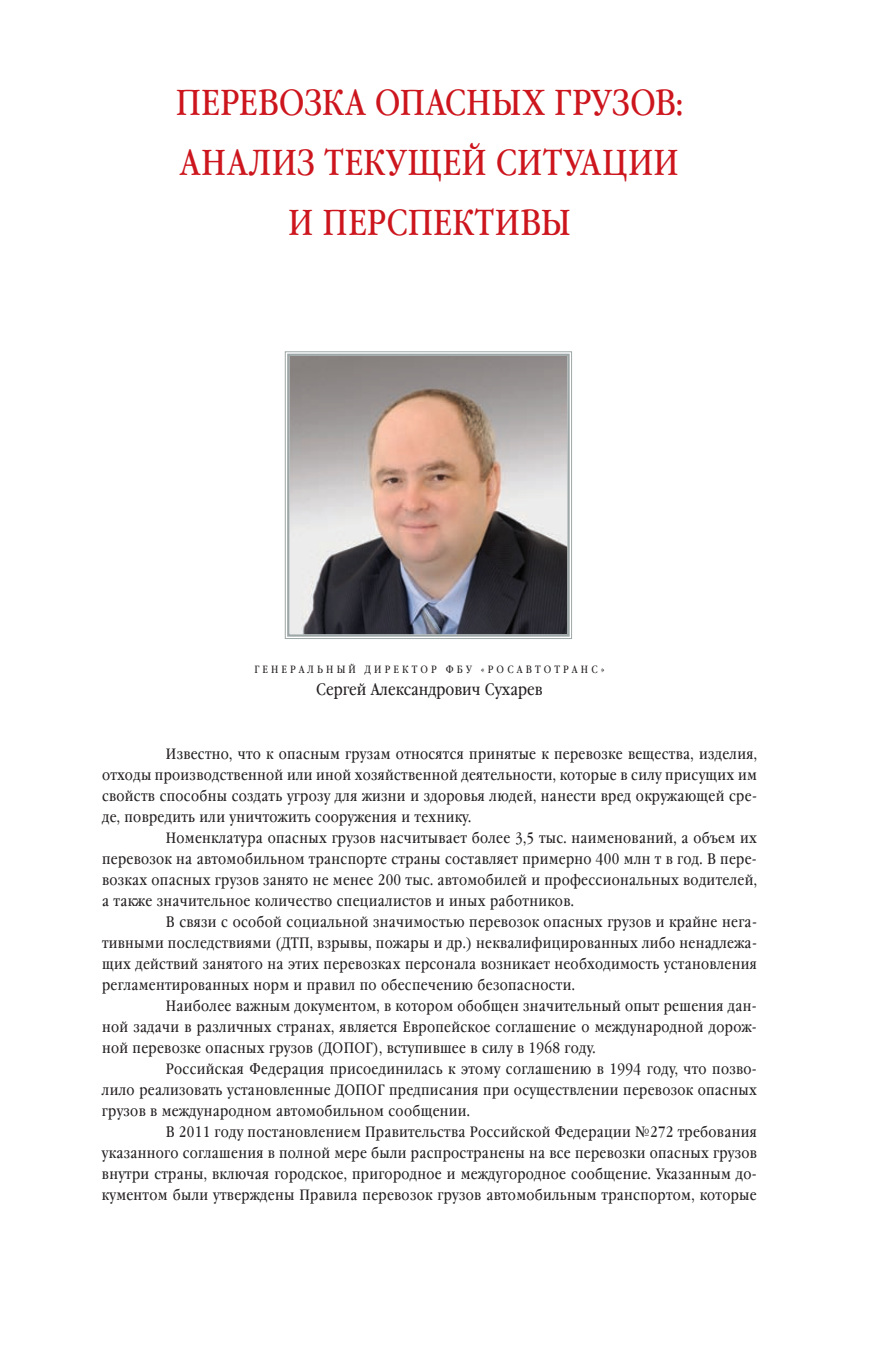
<style>
.page{position:relative;width:893px;height:1361px;background:#fff}
.page>*{position:absolute;margin:0;border:0;box-sizing:border-box;transform-origin:0 0}
.t1{font:36px "Garamond Book Narrow C";color:#cd151d}
.t2{font:16.5px "Garamond Book Narrow C";color:#231f20}
.t3{font:15px "Garamond Book Narrow C";letter-spacing:.02em;color:#231f20}
.t4{font:10.5px "Garamond Book Narrow C";color:#231f20}
</style>
<div class="page">
<svg style="left:285px;top:351px;width:287px;height:288px;background:#9d8f8b"></svg>
<div style="left:287px;top:354px;width:283px;height:282px;border:2px solid #9ea7a7"></div>
<h1 class="t1" style="left:176px;top:83px;width:47px">Перевозка</h1>
<h1 class="t1" style="left:375px;top:83px;width:25px">опасны</h1>
<h1 class="t1" style="left:522px;top:83px;width:53px">х грузов</h1>
<h1 class="t1" style="left:676px;top:83px;width:9px">:</h1>
<h1 class="t1" style="left:180px;top:143px;width:24px">анализ</h1>
<h1 class="t1" style="left:325px;top:143px;width:22px">теку</h1>
<h1 class="t1" style="left:407px;top:143px;width:112px">щей ситуации</h1>
<h1 class="t1" style="left:288px;top:203px;width:58px">и перспективы</h1>
<p class="t4" style="left:254px;top:663px;width:11px">генеральный</p>
<p class="t4" style="left:365px;top:663px;width:10px">директор</p>
<p class="t4" style="left:446px;top:663px;width:61px">ФБУ «Росавтотранс</p>
<p class="t4" style="left:601px;top:663px;width:5px">»</p>
<p class="t2" style="left:316px;top:680px;width:228px">Сергей Александрович Сухарев</p>
<p class="t3" style="left:166px;top:746px;width:593px">Известно, что к опасным грузам относятся принятые к перевозке вещества, изделия,</p>
<p class="t3" style="left:102px;top:767px;width:656px">отходы производственной или иной хозяйственной деятельности, которые в силу присущих им</p>
<p class="t3" style="left:102px;top:788px;width:656px">свойств способны создать угрозу для жизни и здоровья людей, нанести вред окружающей сре-</p>
<p class="t3" style="left:102px;top:809px;width:371px">де, повредить или уничтожить сооружения и технику.</p>
<p class="t3" style="left:166px;top:830px;width:593px">Номенклатура опасных грузов насчитывает более 3,5 тыс. наименований, а объем их</p>
<p class="t3" style="left:102px;top:851px;width:656px">перевозок на автомобильном транспорте страны составляет примерно 400 млн т в год. В пере-</p>
<p class="t3" style="left:102px;top:872px;width:656px">возках опасных грузов занято не менее 200 тыс. автомобилей и профессиональных водителей,</p>
<p class="t3" style="left:102px;top:893px;width:473px">а также значительное количество специалистов и иных работников.</p>
<p class="t3" style="left:166px;top:914px;width:593px">В связи с особой социальной значимостью перевозок опасных грузов и крайне нега-</p>
<p class="t3" style="left:102px;top:935px;width:656px">тивными последствиями (ДТП, взрывы, пожары и др.) неквалифицированных либо ненадлежа-</p>
<p class="t3" style="left:102px;top:956px;width:656px">щих действий занятого на этих перевозках персонала возникает необходимость установления</p>
<p class="t3" style="left:102px;top:977px;width:474px">регламентированных норм и правил по обеспечению безопасности.</p>
<p class="t3" style="left:166px;top:998px;width:593px">Наиболее важным документом, в котором обобщен значительный опыт решения дан-</p>
<p class="t3" style="left:102px;top:1019px;width:656px">ной задачи в различных странах, является Европейское соглашение о международной дорож-</p>
<p class="t3" style="left:102px;top:1040px;width:495px">ной перевозке опасных грузов (ДОПОГ), вступившее в силу в 1968 году.</p>
<p class="t3" style="left:166px;top:1061px;width:593px">Российская Федерация присоединилась к этому соглашению в 1994 году, что позво-</p>
<p class="t3" style="left:102px;top:1082px;width:656px">лило реализовать установленные ДОПОГ предписания при осуществлении перевозок опасных</p>
<p class="t3" style="left:102px;top:1103px;width:370px">грузов в международном автомобильном сообщении.</p>
<p class="t3" style="left:166px;top:1124px;width:593px">В 2011 году постановлением Правительства Российской Федерации №272 требования</p>
<p class="t3" style="left:102px;top:1145px;width:656px">указанного соглашения в полной мере были распространены на все перевозки опасных грузов</p>
<p class="t3" style="left:102px;top:1166px;width:656px">внутри страны, включая городское, пригородное и междугородное сообщение. Указанным до-</p>
<p class="t3" style="left:102px;top:1187px;width:656px">кументом были утверждены Правила перевозок грузов автомобильным транспортом, которые</p>
</div>
